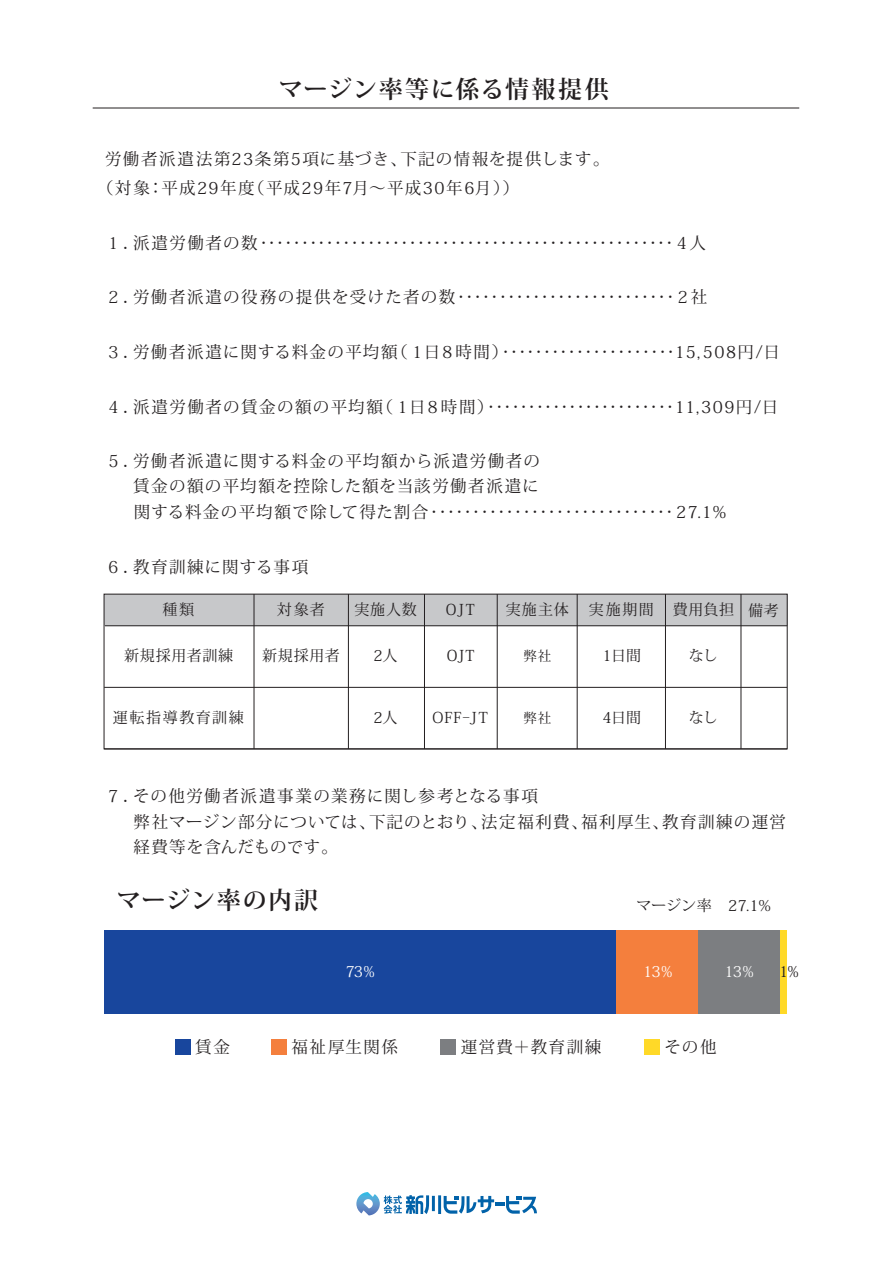
<style>
.page{position:relative;width:893px;height:1263px;background:#fff}
.page>*{position:absolute;margin:0;border:0;box-sizing:border-box;transform-origin:0 0}
.t1{font:700 24px "Koz Min Pro";letter-spacing:.05em;color:#231f20}
.t2{font:16.5px/25.5px "Koz Min Pro";letter-spacing:.08em;color:#231f20}
.t3{font:16.5px "Hiragino Sans W2";color:#231f20}
.t4{font:15px "Koz Min Pro";letter-spacing:.045em;color:#231f20}
.t5{font:15px "Koz Min Pro";color:#fff}
.t6{font:15px "Koz Min Pro";letter-spacing:.105em;color:#231f20}
.t7{font:13.5px "Koz Min Pro";color:#231f20}
.s1{font-family:"Koz Min Pro"}
.s2{font-family:"Hiragino Sans W2"}
</style>
<div class="page">
<div style="left:104px;top:594px;width:683px;height:32px;background:#c7c8ca"></div>
<hr style="left:93px;top:108px;width:706px;height:1px;background:#231f20">
<div style="left:104px;top:594px;width:683px;height:155px;border:1px solid #231f20"></div>
<div style="left:104px;top:930px;width:683px;height:84px;background:#18469d"></div>
<div style="left:616px;top:930px;width:82px;height:84px;background:#f47f3d"></div>
<div style="left:698px;top:930px;width:82px;height:84px;background:#7c7e81"></div>
<div style="left:780px;top:930px;width:7px;height:84px;background:#ffd928"></div>
<hr style="left:105px;top:625px;width:682px;height:1px;background:#231f20">
<hr style="left:104px;top:687px;width:683px;height:1px;background:#231f20">
<hr style="left:104px;top:749px;width:683px;height:1px;background:#231f20">
<hr style="left:254px;top:594px;width:1px;height:155px;background:#231f20">
<hr style="left:348px;top:594px;width:1px;height:155px;background:#231f20">
<hr style="left:424px;top:594px;width:1px;height:155px;background:#231f20">
<hr style="left:497px;top:594px;width:1px;height:155px;background:#231f20">
<hr style="left:577px;top:594px;width:1px;height:155px;background:#231f20">
<hr style="left:665px;top:594px;width:1px;height:155px;background:#231f20">
<hr style="left:741px;top:594px;width:1px;height:155px;background:#231f20">
<div style="left:175px;top:1039px;width:15px;height:15px;background:#18469d"></div>
<div style="left:271px;top:1039px;width:16px;height:15px;background:#f47f3d"></div>
<div style="left:441px;top:1039px;width:15px;height:15px;background:#7c7e81"></div>
<div style="left:644px;top:1039px;width:15px;height:15px;background:#ffd928"></div>
<svg style="left:356px;top:1192px;width:181px;height:23px"></svg>
<h1 class="t1" style="left:279px;top:72px;width:332px">マージン率等に係る情報提供</h1>
<p class="t2" style="left:97px;top:144px;width:514px;line-height:28.8px;text-indent:8px">労働者派遣法第23条第5項に基づき、下記の情報を提供します。（対象：平成29年度（平成29年7月～平成30年6月））</p>
<p class="t3" style="left:105px;top:228px;width:639px"><span class="s1">１．派遣労働者の数</span>・・・・・・・・・・・・・・・・・・・・・・・・・・・・・・・・・・・・・・・・・・・・・・・・・・<span class="s1">４人　　</span></p>
<p class="t3" style="left:105px;top:282px;width:604px"><span class="s1">２．労働者派遣の役務の提供を受けた者の数</span>・・・・・・・・・・・・・・・・・・・・・・・・・・<span class="s1">２社</span></p>
<p class="t2" style="left:105px;top:338px;width:676px">３．労働者派遣に関する料金の平均額（１日８時間）<span class="s2">・・・・・・・・・・・・・・・・・・・・・</span>15,508円/日</p>
<p class="t2" style="left:105px;top:393px;width:675px">４．派遣労働者の賃金の額の平均額（１日８時間）<span class="s2">・・・・・・・・・・・・・・・・・・・・・・・</span>11,309円/日</p>
<p class="t2" style="left:105px;top:447px;width:436px">５．労働者派遣に関する料金の平均額から派遣労働者の　 賃金の額の平均額を控除した額を当該労働者派遣に</p>
<p class="t3" style="left:134px;top:497px;width:595px"><span class="s1">関する料金の平均額で除して得た割合</span>・・・・・・・・・・・・・・・・・・・・・・・・・・・・・ <span class="s1">27.1％</span></p>
<p class="t2" style="left:105px;top:553px;width:205px">６．教育訓練に関する事項</p>
<p class="t4" style="left:162px;top:599px;width:33px">種類</p>
<p class="t4" style="left:277px;top:599px;width:49px">対象者</p>
<p class="t4" style="left:354px;top:599px;width:64px">実施人数</p>
<p class="t4" style="left:446px;top:599px;width:31px">OJT</p>
<p class="t4" style="left:506px;top:599px;width:64px">実施主体</p>
<p class="t4" style="left:589px;top:599px;width:66px">実施期間</p>
<p class="t4" style="left:673px;top:599px;width:108px">費用負担 備考</p>
<p class="t4" style="left:124px;top:645px;width:111px">新規採用者訓練</p>
<p class="t4" style="left:262px;top:645px;width:79px">新規採用者</p>
<p class="t7" style="left:523px;top:646px;width:30px">弊社</p>
<p class="t4" style="left:373px;top:645px;width:26px">2人</p>
<p class="t4" style="left:447px;top:645px;width:29px">OJT</p>
<p class="t4" style="left:602px;top:645px;width:40px">1日間</p>
<p class="t4" style="left:689px;top:645px;width:30px">なし</p>
<p class="t6" style="left:113px;top:707px;width:132px">運転指導教育訓練</p>
<p class="t4" style="left:373px;top:707px;width:26px">2人</p>
<p class="t4" style="left:430px;top:707px;width:62px">ＯＦＦ-ＪＴ</p>
<p class="t4" style="left:602px;top:707px;width:40px">4日間</p>
<p class="t4" style="left:689px;top:707px;width:30px">なし</p>
<p class="t7" style="left:523px;top:708px;width:30px">弊社</p>
<p class="t2" style="left:105px;top:783px;width:434px">７．その他労働者派遣事業の業務に関し参考となる事項</p>
<p class="t2" style="left:133px;top:808px;width:654px">弊社マージン部分については、下記のとおり、法定福利費、福利厚生、教育訓練の運営経費等を含んだものです。</p>
<h1 class="t1" style="left:117px;top:883px;width:203px">マージン率の内訳</h1>
<p class="t4" style="left:636px;top:894px;width:137px">マージン率　27.1％</p>
<p class="t5" style="left:346px;top:961px;width:30px">73%</p>
<p class="t5" style="left:643px;top:961px;width:31px">13%</p>
<p class="t5" style="left:724px;top:961px;width:31px">13%</p>
<p class="t4" style="left:779px;top:961px;width:21px">1%</p>
<p class="t2" style="left:195px;top:1034px;width:36px">賃金</p>
<p class="t2" style="left:292px;top:1034px;width:108px">福祉厚生関係</p>
<p class="t2" style="left:461px;top:1034px;width:142px">運営費＋教育訓練</p>
<p class="t2" style="left:664px;top:1034px;width:53px">その他</p>
</div>
